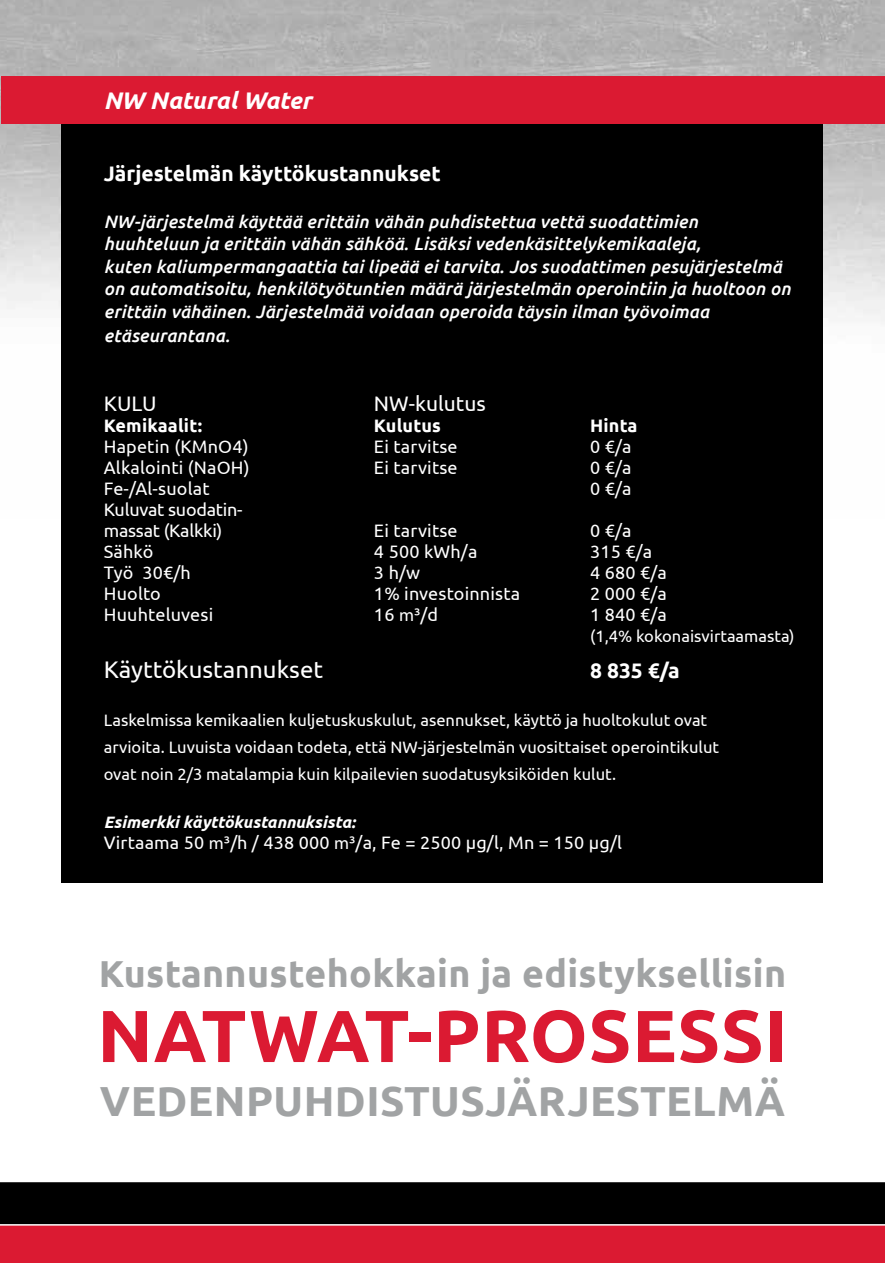
<style>
.page{position:relative;width:885px;height:1263px;background:#fff}
.page>*{position:absolute;margin:0;border:0;box-sizing:border-box;transform-origin:0 0}
.t1{font:700 73.5px "Ubuntu";letter-spacing:.01em;color:#db1a32}
.t2{font:700 42px "Ubuntu";letter-spacing:.01em;color:#a1a3a4}
.t3{font:700 37.5px "Ubuntu";letter-spacing:.01em;color:#a1a3a4}
.t4{font:24px "Ubuntu";color:#fff}
.t5{font:italic 700 24px "Ubuntu";color:#fff}
.t6{font:700 21px "Ubuntu";color:#fff}
.t7{font:21px "Ubuntu";color:#fff}
.t8{font:italic 500 18px/22.8px "Ubuntu";letter-spacing:.01em;color:#fff}
.t9{font:18px "Ubuntu";letter-spacing:.01em;color:#fff}
.t10{font:18px/21px "Ubuntu";letter-spacing:-.015em;color:#fff}
.t11{font:700 18px "Ubuntu";letter-spacing:.01em;color:#fff}
.t12{font:16.5px/27px "Ubuntu";color:#fff}
.t13{font:italic 700 16.5px "Ubuntu";color:#fff}
.s1{font-family:"Myriad Pro"}
</style>
<div class="page">
<img style="left:0;top:0;width:884px;height:518px">
<div style="left:62px;top:88px;width:761px;height:795px;background:#000"></div>
<div style="left:1px;top:76px;width:883px;height:48px;background:#db1a32"></div>
<svg style="left:0;top:1182px;width:884px;height:81px;background:#6a111c"></svg>
<h3 class="t5" style="left:104px;top:86px;width:209px">NW Natural Water</h3>
<p class="t6" style="left:104px;top:161px;width:338px">Järjestelmän käyttökustannukset</p>
<p class="t8" style="left:104px;top:210px;width:688px">NW-järjestelmä käyttää erittäin vähän puhdistettua vettä suodattimien huuhteluun ja erittäin vähän sähköä. Lisäksi vedenkäsittelykemikaaleja,<br>kuten kaliumpermangaattia tai lipeää ei tarvita. Jos suodattimen pesujärjestelmä on automatisoitu, henkilötyötuntien määrä järjestelmän operointiin ja huoltoon on erittäin vähäinen. Järjestelmää voidaan operoida täysin ilman työvoimaa etäseurantana.</p>
<p class="t7" style="left:104px;top:391px;width:54px">KULU</p>
<p class="t7" style="left:374px;top:391px;width:113px">NW-kulutus</p>
<p class="t11" style="left:104px;top:415px;width:100px">Kemikaalit:</p>
<p class="t11" style="left:374px;top:415px;width:68px">Kulutus</p>
<p class="t11" style="left:590px;top:415px;width:49px">Hinta</p>
<p class="t9" style="left:104px;top:436px;width:146px">Hapetin (KMnO4)</p>
<p class="t9" style="left:374px;top:436px;width:85px">Ei tarvitse</p>
<p class="t9" style="left:590px;top:436px;width:43px">0 €/a</p>
<p class="t9" style="left:104px;top:457px;width:147px">Alkalointi (NaOH)</p>
<p class="t9" style="left:374px;top:457px;width:85px">Ei tarvitse</p>
<p class="t9" style="left:590px;top:457px;width:43px">0 €/a</p>
<p class="t9" style="left:104px;top:478px;width:107px">Fe-/Al-suolat</p>
<p class="t9" style="left:590px;top:478px;width:43px">0 €/a</p>
<p class="t10" style="left:104px;top:498px;width:140px">Kuluvat suodatin&shy;massat (Kalkki)</p>
<p class="t9" style="left:374px;top:520px;width:85px">Ei tarvitse</p>
<p class="t9" style="left:590px;top:520px;width:43px">0 €/a</p>
<p class="t9" style="left:104px;top:541px;width:51px">Sähkö</p>
<p class="t9" style="left:374px;top:541px;width:105px">4 500 kWh/a</p>
<p class="t9" style="left:590px;top:541px;width:64px">315 €/a</p>
<p class="t9" style="left:104px;top:562px;width:88px">Työ 30€/h</p>
<p class="t9" style="left:374px;top:562px;width:48px">3 h/w</p>
<p class="t9" style="left:590px;top:562px;width:78px">4 680 €/a</p>
<p class="t9" style="left:104px;top:583px;width:59px">Huolto</p>
<p class="t9" style="left:374px;top:583px;width:148px">1% investoinnista</p>
<p class="t9" style="left:590px;top:583px;width:78px">2 000 €/a</p>
<p class="t9" style="left:104px;top:604px;width:111px">Huuhteluvesi</p>
<p class="t9" style="left:374px;top:604px;width:66px">16 <span class="s1">m</span>³/d</p>
<p class="t9" style="left:590px;top:604px;width:78px">1 840 €/a</p>
<p class="t12" style="left:590px;top:622px;width:206px">(1,4% kokonaisvirtaamasta)</p>
<h3 class="t4" style="left:104px;top:655px;width:221px">Käyttökustannukset</h3>
<p class="t6" style="left:590px;top:658px;width:91px">8 835 €/a</p>
<p class="t12" style="left:104px;top:706px;width:617px">Laskelmissa kemikaalien kuljetuskuskulut, asennukset, käyttö ja huoltokulut ovat arvioita. Luvuista voidaan todeta, että NW-järjestelmän vuosittaiset operointikulut ovat noin 2/3 matalampia kuin kilpailevien suodatusyksiköiden kulut.</p>
<p class="t13" style="left:104px;top:812px;width:253px">Esimerkki käyttökustannuksista:</p>
<p class="t9" style="left:104px;top:832px;width:519px">Virtaama 50 <span class="s1">m</span>³/h / 438 000 <span class="s1">m</span>³/a, Fe = 2500 µg/l, Mn = 150 µg/l</p>
<h3 class="t3" style="left:99px;top:951px;width:688px">Kustannustehokkain ja edistyksellisin</h3>
<h1 class="t1" style="left:97px;top:991px;width:692px">NATWAT-PROSESSI</h1>
<h2 class="t2" style="left:100px;top:1076px;width:686px">VEDENPUHDISTUSJÄRJESTELMÄ</h2>
</div>
